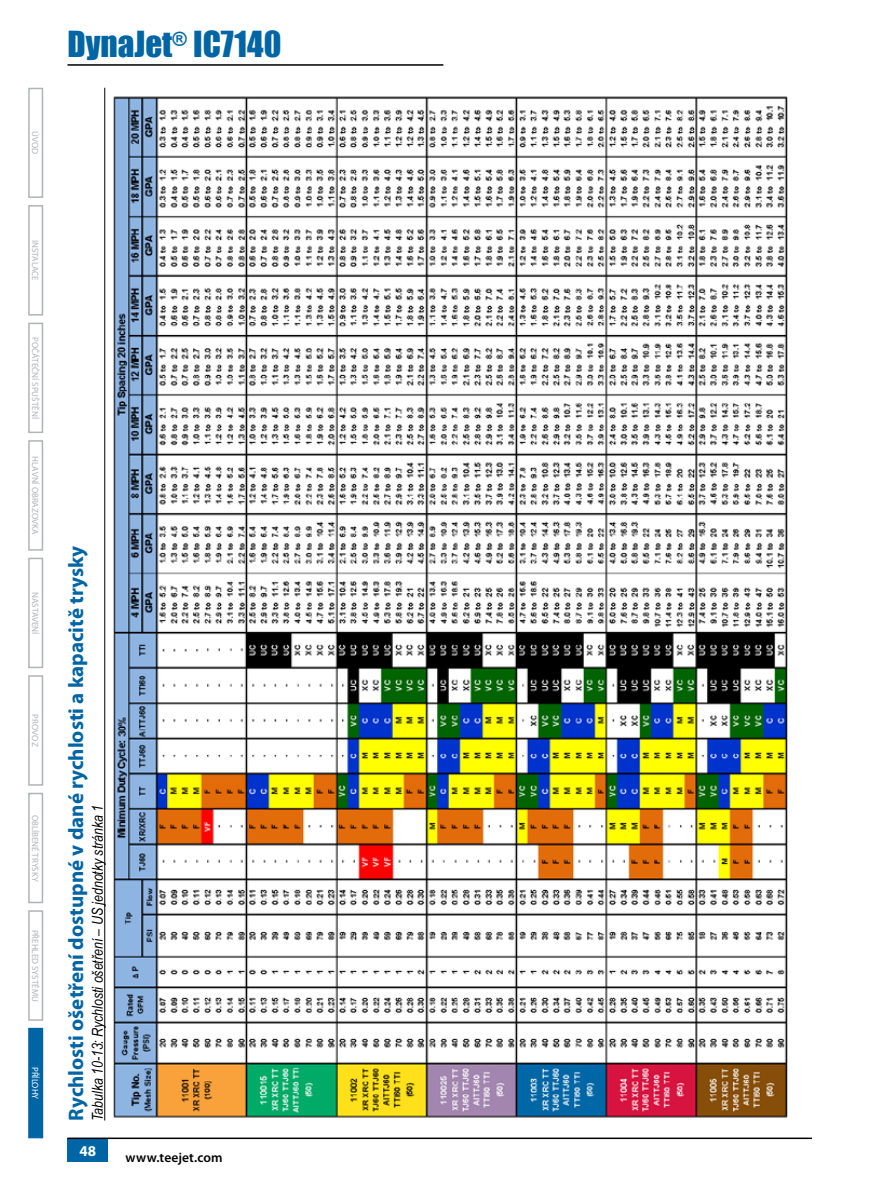
<style>
.page{position:relative;width:893px;height:1188px;background:#fff}
.page>*{position:absolute;margin:0;border:0;box-sizing:border-box;transform-origin:0 0}
.t1{font:33px "Impact";color:#0065a4}
.t2{font:700 21px "Myriad Pro";color:#0065a4}
.t3{font:italic 15px "Arial Narrow";color:#000}
.t4{font:700 15px "Myriad Pro";color:#fff}
.t5{font:600 13.5px "Myriad Pro";letter-spacing:.005em;color:#000}
.t6{font:9px "Myriad Pro";color:#b1b4b6}
.t7{font:9px "Myriad Pro";color:#fff}
</style>
<div class="page">
<hr style="left:68px;top:64px;width:375px;height:2px;background:#000">
<div style="left:28px;top:323px;width:15px;height:110px;border:2px solid #b1b4b6"></div>
<div style="left:28px;top:205px;width:15px;height:111px;border:2px solid #b1b4b6"></div>
<div style="left:28px;top:675px;width:15px;height:111px;border:2px solid #b1b4b6"></div>
<div style="left:28px;top:793px;width:15px;height:110px;border:2px solid #b1b4b6"></div>
<div style="left:28px;top:440px;width:15px;height:111px;border:2px solid #b1b4b6"></div>
<div style="left:28px;top:910px;width:15px;height:111px;border:2px solid #b1b4b6"></div>
<div style="left:28px;top:88px;width:15px;height:110px;border:2px solid #b1b4b6"></div>
<div style="left:28px;top:558px;width:15px;height:110px;border:2px solid #b1b4b6"></div>
<div style="left:68px;top:1138px;width:40px;height:24px;background:#0065a4"></div>
<hr style="left:68px;top:1138px;width:744px;height:1px;background:#000">
<div style="left:29px;top:1029px;width:13px;height:109px;background:#0065a4"></div>
<div style="left:28px;top:1028px;width:15px;height:110px;border:2px solid #0065a4"></div>
<hr style="left:104px;top:88px;width:1px;height:1032px;background:#000">
<img style="left:113px;top:96px;width:675px;height:1022px">
<p class="t6" style="left:41px;top:131px;width:25px;rotate:90deg">ÚVOD</p>
<h1 class="t1" style="left:68px;top:19px;width:215px">DynaJet<sup>®</sup> IC7140</h1>
<p class="t6" style="left:41px;top:240px;width:43px;rotate:90deg">INSTALACE</p>
<p class="t6" style="left:41px;top:337px;width:83px;rotate:90deg">POČÁTEČNÍ SPUŠTĚNÍ</p>
<p class="t6" style="left:41px;top:456px;width:80px;rotate:90deg">HLAVNÍ OBRAZOVKA</p>
<p class="t6" style="left:41px;top:592px;width:44px;rotate:90deg">NASTAVENÍ</p>
<p class="t6" style="left:41px;top:714px;width:34px;rotate:90deg">PROVOZ</p>
<p class="t6" style="left:41px;top:815px;width:68px;rotate:90deg">OBLÍBENÉ TRYSKY</p>
<p class="t6" style="left:41px;top:930px;width:74px;rotate:90deg">PŘEHLED SYSTÉMU</p>
<p class="t7" style="left:41px;top:1067px;width:34px;rotate:90deg">PŘÍLOHY</p>
<h2 class="t2" style="left:62px;top:1120px;width:576px;rotate:-90deg">Rychlosti ošetření dostupné v dané rychlosti a kapacitě trysky</h2>
<h3 class="t3" style="left:87px;top:1120px;width:317px;rotate:-90deg">Tabulka 10-13: Rychlosti ošetření – US jednotky stránka 1</h3>
<h3 class="t4" style="left:79px;top:1141px;width:18px">48</h3>
<h3 class="t5" style="left:126px;top:1149px;width:99px">www.teejet.com</h3>
</div>
